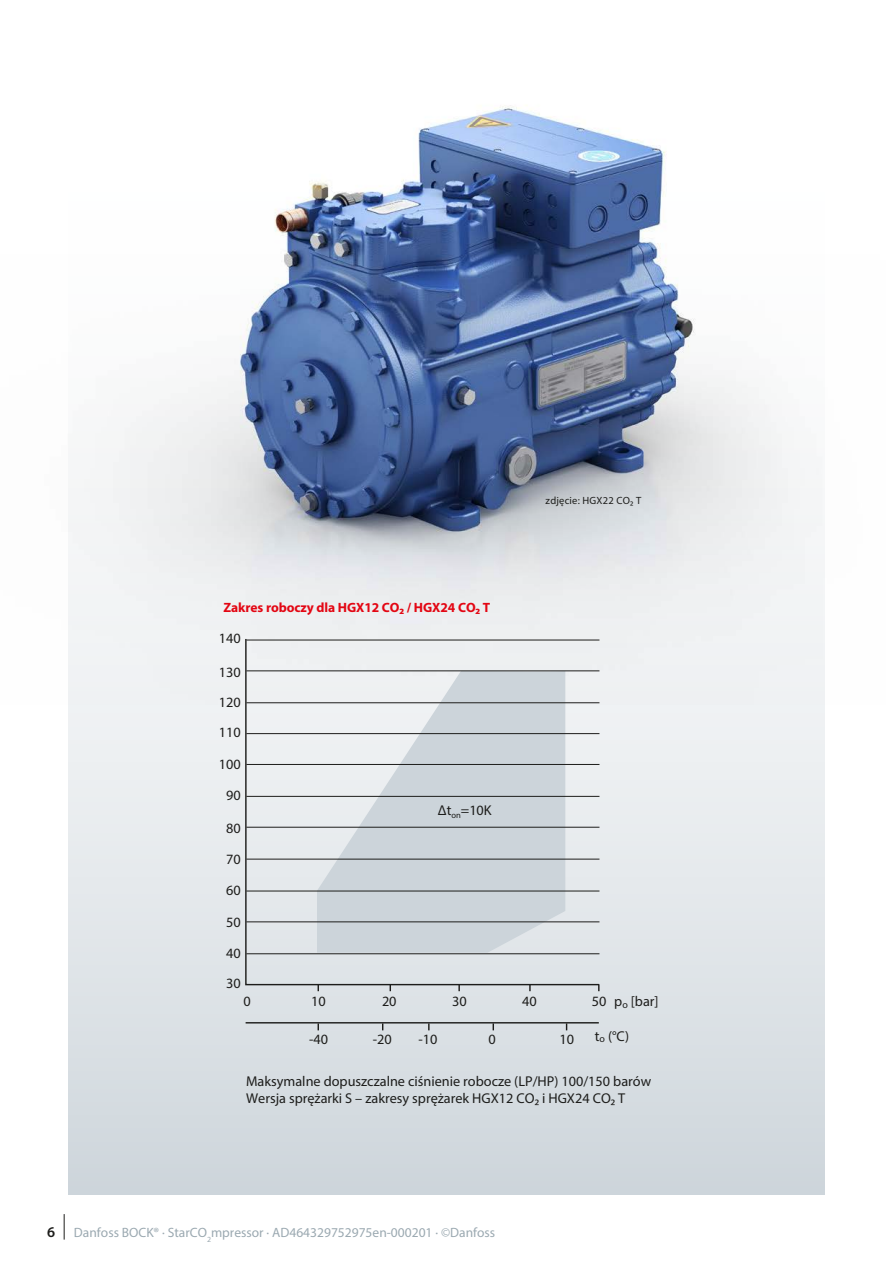
<style>
.page{position:relative;width:893px;height:1263px;background:#fff}
.page>*{position:absolute;margin:0;border:0;box-sizing:border-box;transform-origin:0 0}
.t1{font:14.25px/17.1px "Myriad Pro";color:#1d1d1b}
.t2{font:13.5px "Myriad Pro";color:#9ba9b1}
.t3{font:700 13.5px "Myriad Pro";letter-spacing:-.005em;color:#e30613}
.t4{font:10.5px "Myriad Pro";letter-spacing:.02em;color:#1d1d1b}
.s1{font-weight:600;font-size:15px;color:#1d1d1b}
</style>
<div class="page">
<svg style="left:69px;top:704px;width:755px;height:490px"></svg>
<img style="left:68px;top:105px;width:757px;height:599px">
<svg style="left:244px;top:637px;width:356px;height:349px"></svg>
<hr style="left:246px;top:953px;width:353px;height:1px;background:#1d1d1b">
<hr style="left:246px;top:921px;width:353px;height:1px;background:#1d1d1b">
<hr style="left:246px;top:891px;width:353px;height:1px;background:#1d1d1b">
<hr style="left:246px;top:859px;width:353px;height:1px;background:#1d1d1b">
<hr style="left:246px;top:827px;width:353px;height:1px;background:#1d1d1b">
<hr style="left:246px;top:796px;width:353px;height:1px;background:#1d1d1b">
<hr style="left:246px;top:764px;width:353px;height:1px;background:#1d1d1b">
<hr style="left:246px;top:733px;width:353px;height:1px;background:#1d1d1b">
<hr style="left:246px;top:702px;width:353px;height:1px;background:#1d1d1b">
<hr style="left:246px;top:671px;width:353px;height:1px;background:#1d1d1b">
<hr style="left:246px;top:640px;width:353px;height:1px;background:#1d1d1b">
<hr style="left:246px;top:1022px;width:353px;height:1px;background:#1d1d1b">
<svg style="left:428px;top:1023px;width:2px;height:7px"></svg>
<svg style="left:458px;top:984px;width:2px;height:7px"></svg>
<svg style="left:529px;top:984px;width:2px;height:7px"></svg>
<svg style="left:64px;top:1214px;width:1px;height:25px"></svg>
<p class="t3" style="left:223px;top:599px;width:268px">Zakres roboczy dla HGX12 CO2 / HGX24 CO2 T</p>
<p class="t1" style="left:219px;top:629px;width:23px">140</p>
<p class="t1" style="left:219px;top:663px;width:23px">130</p>
<p class="t1" style="left:219px;top:693px;width:23px">120</p>
<p class="t1" style="left:219px;top:724px;width:23px">110</p>
<p class="t1" style="left:219px;top:756px;width:23px">100</p>
<p class="t1" style="left:226px;top:787px;width:16px">90</p>
<p class="t1" style="left:226px;top:819px;width:16px">80</p>
<p class="t1" style="left:226px;top:851px;width:16px">70</p>
<p class="t1" style="left:226px;top:882px;width:16px">60</p>
<p class="t1" style="left:226px;top:914px;width:16px">50</p>
<p class="t1" style="left:226px;top:945px;width:16px">40</p>
<p class="t1" style="left:226px;top:974px;width:16px">30</p>
<p class="t1" style="left:438px;top:801px;width:55px">Δt<sub>on</sub>=10K</p>
<p class="t4" style="left:546px;top:494px;width:97px">zdjęcie: HGX22 CO2 T</p>
<p class="t1" style="left:243px;top:993px;width:9px">0</p>
<p class="t1" style="left:382px;top:993px;width:16px">20</p>
<p class="t1" style="left:452px;top:993px;width:16px">30</p>
<p class="t1" style="left:522px;top:993px;width:16px">40</p>
<p class="t1" style="left:592px;top:993px;width:68px">50 p<sub>o</sub> [bar]</p>
<p class="t1" style="left:311px;top:993px;width:16px">10</p>
<p class="t1" style="left:309px;top:1030px;width:20px">-40</p>
<p class="t1" style="left:373px;top:1030px;width:20px">-20</p>
<p class="t1" style="left:418px;top:1030px;width:20px">-10</p>
<p class="t1" style="left:489px;top:1030px;width:9px">0</p>
<p class="t1" style="left:560px;top:1030px;width:16px">10</p>
<p class="t1" style="left:595px;top:1027px;width:36px">t<sub>o</sub> (°C)</p>
<p class="t1" style="left:246px;top:1073px;width:406px">Maksymalne dopuszczalne ciśnienie robocze (LP/HP) 100/150 barów<br>Wersja sprężarki S – zakresy sprężarek HGX12 CO2 i HGX24 CO2 T</p>
<p class="t2" style="left:47px;top:1224px;width:449px"><span class="s1">6</span> Danfoss BOCK® · StarCO<sub>2</sub>mpressor · AD464329752975en-000201 · ©Danfoss</p>
</div>
